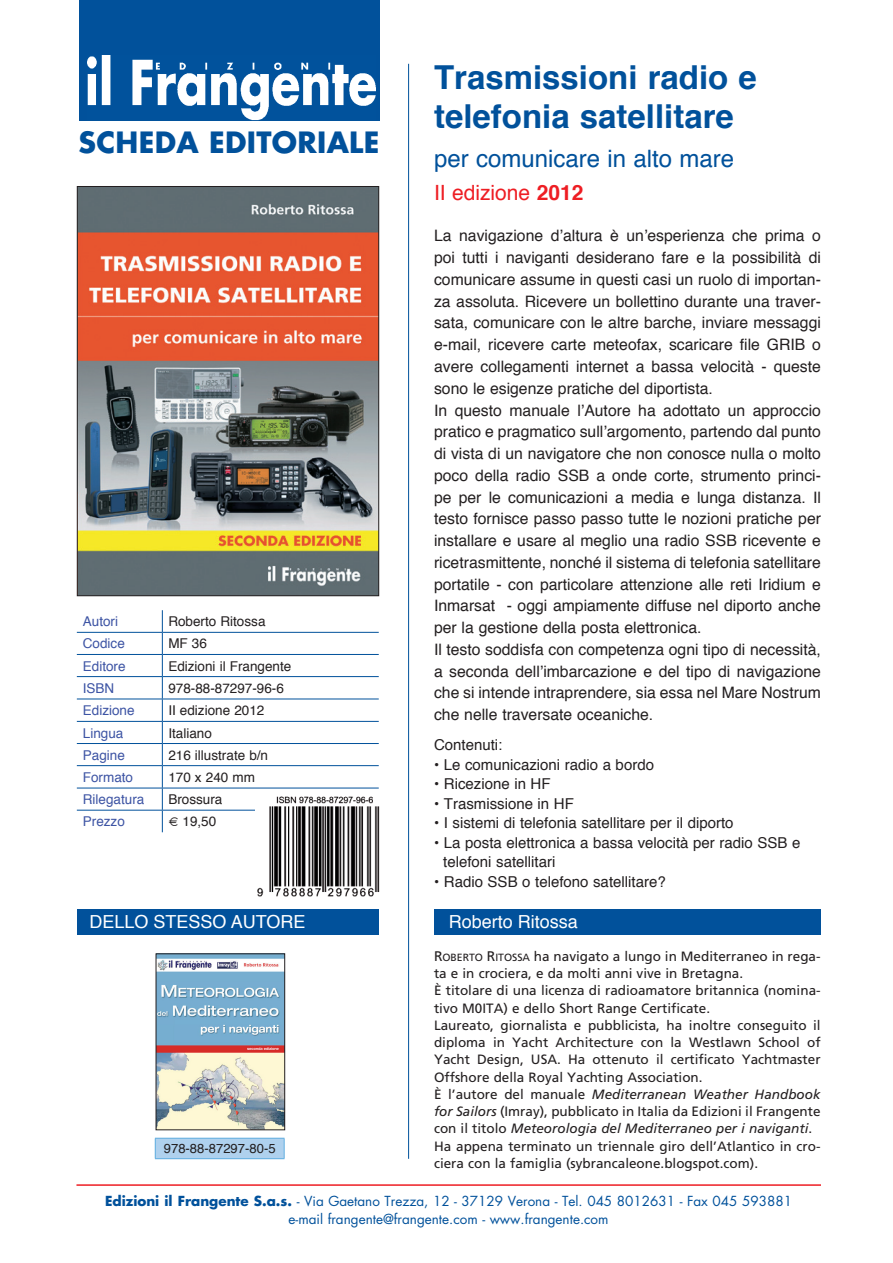
<style>
.page{position:relative;width:893px;height:1263px;background:#fff}
.page>*{position:absolute;margin:0;border:0;box-sizing:border-box;transform-origin:0 0}
.t1{font:700 33px/39.6px "Helvetica";color:#01519b}
.t2{font:700 28.5px "Futura";letter-spacing:.01em;color:#01519b}
.t3{font:24px "Helvetica";color:#01519b}
.t4{font:21px "Helvetica";color:#ee1d23}
.t5{font:18px "Helvetica";color:#fff}
.t6{font:15.75px/21.8px "Helvetica";color:#231f20}
.t7{font:15px/19.5px "Helvetica";color:#231f20}
.t8{font:13.5px/17.2px "Frutiger";color:#231f20}
.t9{font:13.5px/18px "Futura";color:#01519b;text-align:center}
.t10{font:13.5px "Helvetica";color:#231f20}
.t11{font:13.5px "Helvetica";color:#3d54a4}
.t12{font:13.05px "Helvetica";color:#231f20}
.s1{font-weight:700}
.s2{font-size:13.95px}
.s3{font-size:10.5px}
.s4{font-style:italic}
</style>
<div class="page">
<hr style="left:76px;top:1184px;width:745px;height:2px;background:#ee1d23">
<div style="left:79px;top:0;width:301px;height:121px;background:#01519b"></div>
<img style="left:87px;top:56px;width:288px;height:65px">
<div style="left:434px;top:909px;width:387px;height:25px;background:#01519b"></div>
<hr style="left:408px;top:64px;width:1px;height:1095px;background:#01519b">
<div style="left:77px;top:909px;width:302px;height:25px;background:#01519b"></div>
<div style="left:155px;top:1138px;width:129px;height:21px;background:#afd1ee"></div>
<hr style="left:155px;top:1138px;width:130px;height:1px;background:#60aee0">
<svg style="left:155px;top:1138px;width:1px;height:20px"></svg>
<svg style="left:284px;top:1138px;width:1px;height:20px"></svg>
<hr style="left:155px;top:1158px;width:130px;height:1px;background:#60aee0">
<img style="left:158px;top:956px;width:125px;height:172px">
<div style="left:156px;top:954px;width:129px;height:176px;border:1px solid #231f20"></div>
<hr style="left:77px;top:632px;width:85px;height:1px;background:#01519b">
<hr style="left:162px;top:632px;width:217px;height:1px;background:#01519b">
<hr style="left:77px;top:654px;width:85px;height:1px;background:#01519b">
<hr style="left:162px;top:654px;width:217px;height:1px;background:#01519b">
<hr style="left:77px;top:676px;width:85px;height:1px;background:#01519b">
<hr style="left:162px;top:676px;width:217px;height:1px;background:#01519b">
<hr style="left:77px;top:699px;width:85px;height:1px;background:#01519b">
<hr style="left:162px;top:699px;width:217px;height:1px;background:#01519b">
<hr style="left:77px;top:721px;width:85px;height:1px;background:#01519b">
<hr style="left:162px;top:721px;width:217px;height:1px;background:#01519b">
<hr style="left:77px;top:743px;width:85px;height:1px;background:#01519b">
<hr style="left:162px;top:743px;width:217px;height:1px;background:#01519b">
<hr style="left:77px;top:765px;width:85px;height:1px;background:#01519b">
<hr style="left:162px;top:765px;width:217px;height:1px;background:#01519b">
<hr style="left:77px;top:788px;width:85px;height:1px;background:#01519b">
<hr style="left:162px;top:788px;width:217px;height:1px;background:#01519b">
<hr style="left:77px;top:810px;width:85px;height:1px;background:#01519b">
<hr style="left:162px;top:810px;width:217px;height:1px;background:#01519b">
<svg style="left:162px;top:610px;width:1px;height:222px"></svg>
<img style="left:79px;top:188px;width:298px;height:406px">
<div style="left:77px;top:186px;width:302px;height:410px;border:1px solid #231f20"></div>
<div style="left:255px;top:794px;width:129px;height:105px;background:#fff"></div>
<img style="left:258px;top:796px;width:122px;height:100px">
<h2 class="t2" style="left:79px;top:123px;width:302px">SCHEDA EDITORIALE</h2>
<p class="t11" style="left:83px;top:610px;width:37px">Autori</p>
<p class="t10" style="left:168px;top:610px;width:99px">Roberto Ritossa</p>
<p class="t11" style="left:83px;top:632px;width:44px">Codice</p>
<p class="t10" style="left:168px;top:632px;width:40px">MF 36</p>
<p class="t11" style="left:83px;top:654px;width:44px">Editore</p>
<p class="t10" style="left:168px;top:654px;width:125px">Edizioni il Frangente</p>
<p class="t11" style="left:83px;top:676px;width:33px">ISBN</p>
<p class="t10" style="left:168px;top:676px;width:117px">978-88-87297-96-6</p>
<p class="t11" style="left:83px;top:699px;width:53px">Edizione</p>
<p class="t10" style="left:168px;top:699px;width:98px">II edizione 2012</p>
<p class="t11" style="left:83px;top:721px;width:42px">Lingua</p>
<p class="t10" style="left:168px;top:721px;width:45px">Italiano</p>
<p class="t11" style="left:83px;top:743px;width:44px">Pagine</p>
<p class="t10" style="left:168px;top:743px;width:101px">216 illustrate b/n</p>
<p class="t11" style="left:83px;top:765px;width:52px">Formato</p>
<p class="t10" style="left:168px;top:765px;width:88px">170 x 240 mm</p>
<p class="t11" style="left:83px;top:788px;width:63px">Rilegatura</p>
<p class="t10" style="left:168px;top:788px;width:56px">Brossura</p>
<p class="t11" style="left:83px;top:810px;width:44px">Prezzo</p>
<p class="t10" style="left:168px;top:810px;width:49px">€ 19,50</p>
<p class="t5" style="left:90px;top:906px;width:217px">DELLO STESSO AUTORE</p>
<p class="t12" style="left:164px;top:1137px;width:113px">978-88-87297-80-5</p>
<h1 class="t1" style="left:434px;top:55px;width:324px">Trasmissioni radio e telefonia satellitare</h1>
<h3 class="t3" style="left:434px;top:138px;width:302px">per comunicare in alto mare</h3>
<h3 class="t4" style="left:434px;top:175px;width:151px">II edizione <span class="s1">2012</span></h3>
<p class="t6" style="left:434px;top:225px;width:388px">La navigazione d’altura è un’esperienza che prima o poi tutti i naviganti desiderano fare e la possibilità di comunicare assume in questi casi un ruolo di importan&shy;za assoluta. Ricevere un bollettino durante una traver&shy;sata, comunicare con le altre barche, inviare messaggi e-mail, ricevere carte meteofax, scaricare file GRIB o avere collegamenti internet a bassa velocità - queste sono le esigenze pratiche del diportista.<br>In questo manuale l’Autore ha adottato un approccio pratico e pragmatico sull’argomento, partendo dal punto di vista di un navigatore che non conosce nulla o molto poco della radio SSB a onde corte, strumento princi&shy;pe per le comunicazioni a media e lunga distanza. Il testo fornisce passo passo tutte le nozioni pratiche per installare e usare al meglio una radio SSB ricevente e ricetrasmittente, nonché il sistema di telefonia satellitare portatile - con particolare attenzione alle reti Iridium e Inmarsat - oggi ampiamente diffuse nel diporto anche per la gestione della posta elettronica.<br>Il testo soddisfa con competenza ogni tipo di necessità, a seconda dell’imbarcazione e del tipo di navigazione che si intende intraprendere, sia essa nel Mare Nostrum che nelle traversate oceaniche.</p>
<p class="t7" style="left:434px;top:734px;width:70px">Contenuti:</p>
<p class="t7" style="left:434px;top:754px;width:221px">• Le comunicazioni radio a bordo</p>
<p class="t7" style="left:434px;top:773px;width:118px">• Ricezione in HF</p>
<p class="t7" style="left:434px;top:793px;width:141px">• Trasmissione in HF</p>
<p class="t7" style="left:434px;top:812px;width:301px">• I sistemi di telefonia satellitare per il diporto</p>
<p class="t7" style="left:443px;top:832px;width:359px;text-indent:-9px">• La posta elettronica a bassa velocità per radio SSB e telefoni satellitari</p>
<p class="t7" style="left:434px;top:871px;width:233px">• Radio SSB o telefono satellitare?</p>
<p class="t5" style="left:449px;top:906px;width:131px">Roberto Ritossa</p>
<p class="t8" style="left:434px;top:948px;width:388px"><span class="s2">R</span><span class="s3">OBERTO</span> <span class="s2">R</span><span class="s3">ITOSSA</span> ha navigato a lungo in Mediterraneo in rega&shy;ta e in crociera, e da molti anni vive in Bretagna.<br>È titolare di una licenza di radioamatore britannica (nomina&shy;tivo M0ITA) e dello Short Range Certificate.<br>Laureato, giornalista e pubblicista, ha inoltre conseguito il diploma in Yacht Architecture con la Westlawn School of Yacht Design, USA. Ha ottenuto il certificato Yachtmaster Offshore della Royal Yachting Association.<br>È l’autore del manuale <span class="s4">Mediterranean Weather Handbook for Sailors</span> (Imray), pubblicato in Italia da Edizioni il Frangente con il titolo <span class="s4">Meteorologia del Mediterraneo per i naviganti</span>.<br>Ha appena terminato un triennale giro dell’Atlantico in cro&shy;ciera con la famiglia (sybrancaleone.blogspot.com).</p>
<p class="t9" style="left:105px;top:1192px;width:688px"><span class="s1">Edizioni il Frangente S.a.s.</span> - Via Gaetano Trezza, 12 - 37129 Verona - Tel. 045 8012631 - Fax 045 593881 e-mail frangente@frangente.com - www.frangente.com</p>
</div>
